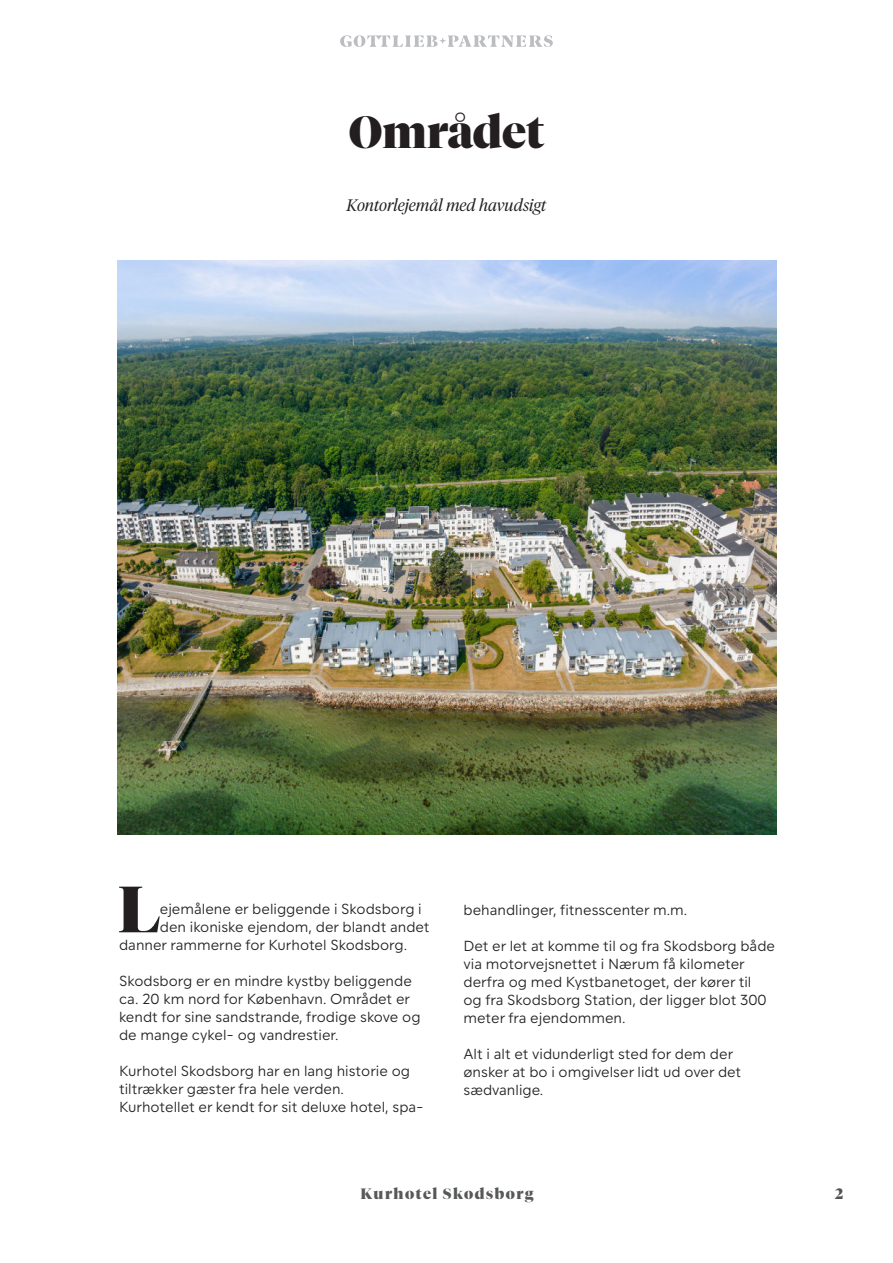
<style>
.page{position:relative;width:893px;height:1263px;background:#fff}
.page>*{position:absolute;margin:0;border:0;box-sizing:border-box;transform-origin:0 0}
.t1{font:900 65.1px "Tiempos Fine";color:#231f20}
.t2{font:900 45px "Tiempos Fine";color:#231f20}
.t3{font:italic 300 16.5px "Tiempos Headline";color:#231f20}
.t4{font:300 15px/18px "KP Sans";color:#231f20}
.t5{font:900 15px "Tiempos Fine";letter-spacing:.1em;color:#57585a}
.t6{font:900 15px "Tiempos Fine";color:#4f5252}
</style>
<div class="page">
<svg style="left:340px;top:35px;width:213px;height:12px"></svg>
<img style="left:118px;top:260px;width:658px;height:574px">
<h2 class="t2" style="left:349px;top:112px;width:197px">Området</h2>
<p class="t3" style="left:347px;top:198px;width:201px">Kontorlejemål med havudsigt</p>
<h1 class="t1" style="left:118px;top:881px;width:44px">L</h1>
<p class="t4" style="left:160px;top:901px;width:263px">ejemålene er beliggende i Skodsborg i</p>
<p class="t4" style="left:160px;top:919px;width:271px">den ikoniske ejendom, der blandt andet</p>
<p class="t4" style="left:119px;top:937px;width:290px">danner rammerne for Kurhotel Skodsborg.</p>
<p class="t4" style="left:119px;top:973px;width:303px">Skodsborg er en mindre kystby beliggende ca. 20 km nord for København. Området er kendt for sine sandstrande, frodige skove og de mange cykel- og vandrestier.</p>
<p class="t4" style="left:119px;top:1063px;width:306px">Kurhotel Skodsborg har en lang historie og tiltrækker gæster fra hele verden.<br>Kurhotellet er kendt for sit deluxe hotel, spa-</p>
<p class="t4" style="left:463px;top:901px;width:225px">behandlinger, fitnesscenter m.m.</p>
<p class="t4" style="left:463px;top:937px;width:313px">Det er let at komme til og fra Skodsborg både via motorvejsnettet i Nærum få kilometer derfra og med Kystbanetoget, der kører til<br>og fra Skodsborg Station, der ligger blot 300 meter fra ejendommen.</p>
<p class="t4" style="left:463px;top:1045px;width:279px">Alt i alt et vidunderligt sted for dem der ønsker at bo i omgivelser lidt ud over det sædvanlige.</p>
<p class="t5" style="left:361px;top:1187px;width:174px">Kurhotel Skodsborg</p>
<p class="t6" style="left:835px;top:1187px;width:10px">2</p>
</div>
